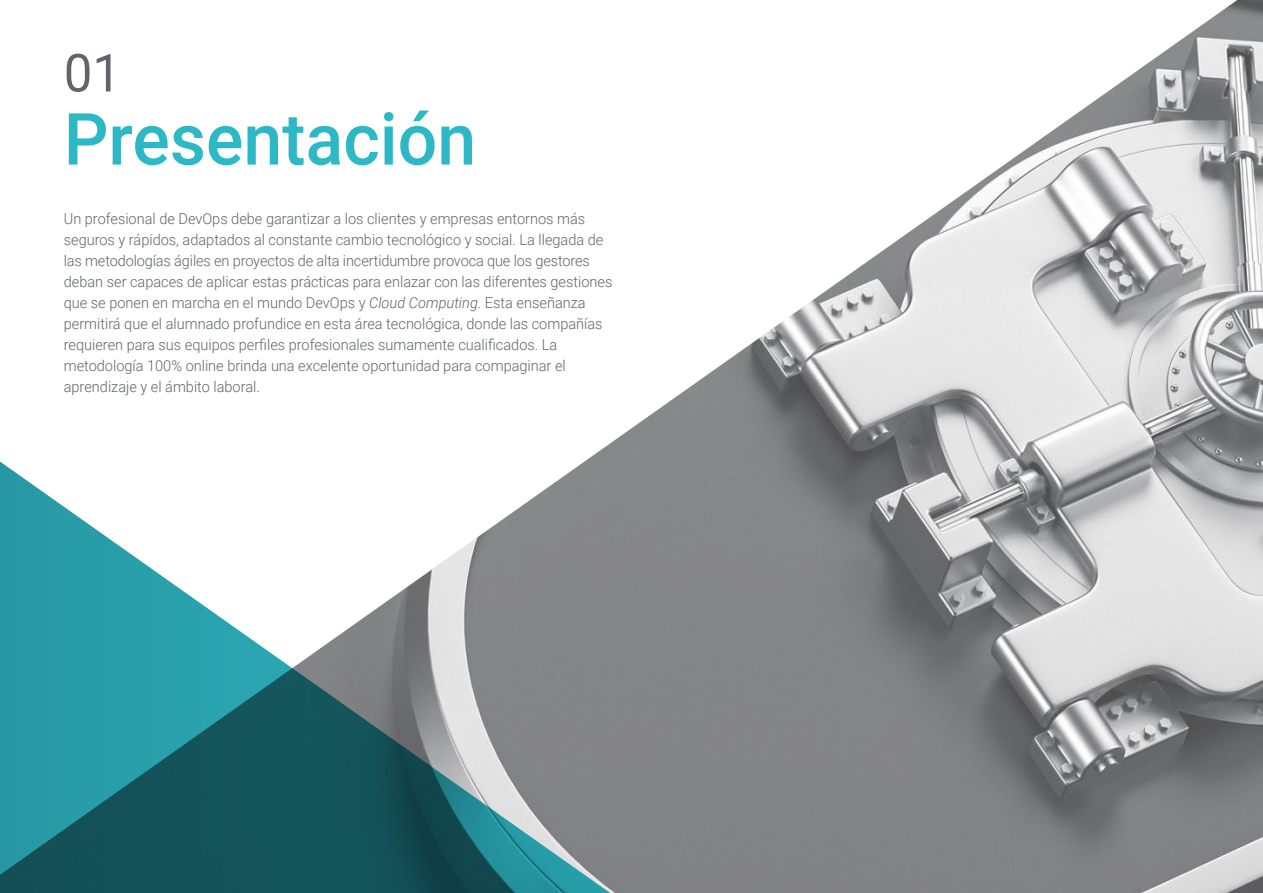
<style>
.page{position:relative;width:1263px;height:893px;background:#fff}
.page>*{position:absolute;margin:0;border:0;box-sizing:border-box;transform-origin:0 0}
.t1{font:500 72px "Roboto";color:#2db8c5}
.t2{font:52.5px "Roboto";color:#61646a}
.t3{font:300 15px/21px "Roboto";color:#61646a}
.s1{font-style:italic}
</style>
<div class="page">
<img style="left:607px;top:0;width:656px;height:893px">
<svg style="left:0;top:446px;width:640px;height:447px"></svg>
<h2 class="t2" style="left:64px;top:36px;width:59px">01</h2>
<h1 class="t1" style="left:64px;top:89px;width:414px">Presentación</h1>
<p class="t3" style="left:64px;top:207px;width:550px">Un profesional de DevOps debe garantizar a los clientes y empresas entornos más seguros y rápidos, adaptados al constante cambio tecnológico y social. La llegada de las metodologías ágiles en proyectos de alta incertidumbre provoca que los gestores deban ser capaces de aplicar estas prácticas para enlazar con las diferentes gestiones que se ponen en marcha en el mundo DevOps y <span class="s1">Cloud Computing</span>. Esta enseñanza permitirá que el alumnado profundice en esta área tecnológica, donde las compañías requieren para sus equipos perfiles profesionales sumamente cualificados. La metodología 100% online brinda una excelente oportunidad para compaginar el aprendizaje y el ámbito laboral.</p>
</div>
